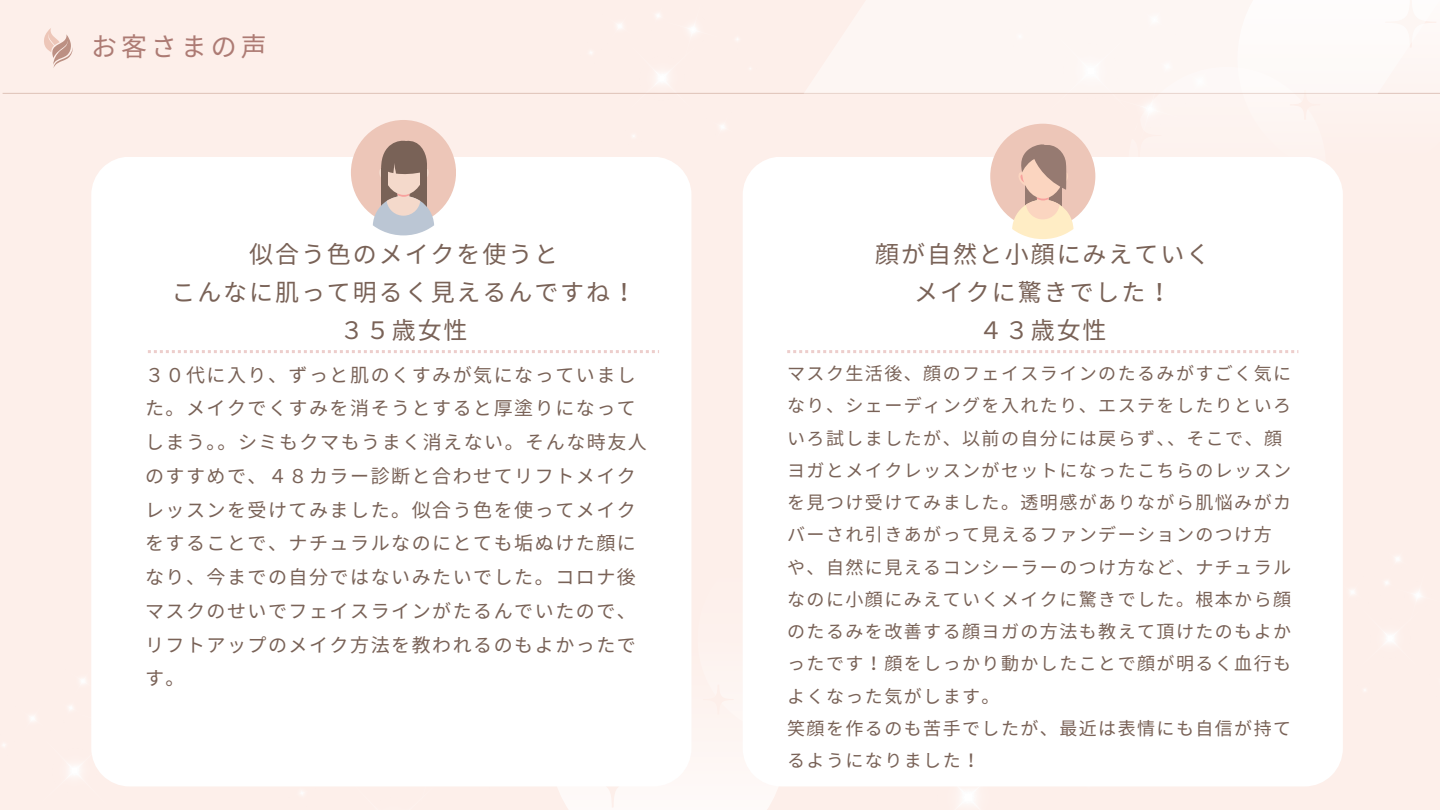
<style>
.page{position:relative;width:1440px;height:810px;background:#fdefea}
.page>*{position:absolute;margin:0;border:0;box-sizing:border-box;transform-origin:0 0}
.t1{font:26px "Noto Sans CJ Ksc";letter-spacing:.15em;color:#ad7b74}
.t2{font:24px/38.2px "Noto Sans JP";letter-spacing:.08em;color:#796257;text-align:center}
.t3{font:19px/33.8px "Noto Sans JP";letter-spacing:.08em;color:#796257}
.t4{font:18px/32.2px "Noto Sans JP";letter-spacing:.08em;color:#796257}
</style>
<div class="page">
<svg style="left:557px;top:786px;width:211px;height:24px"></svg>
<div style="left:587px;top:671px;width:192px;height:137px;background:#fef7f5"></div>
<svg style="left:1243px;top:94px;width:58px;height:8px"></svg>
<img style="left:955px;top:786px;width:135px;height:22px">
<img style="left:1010px;top:101px;width:150px;height:56px">
<img style="left:1350px;top:556px;width:73px;height:135px">
<img style="left:590px;top:13px;width:161px;height:124px">
<img style="left:2px;top:678px;width:84px;height:100px">
<hr style="left:3px;top:93px;width:1437px;height:1px;background:#c29889">
<svg style="left:44px;top:28px;width:29px;height:40px"></svg>
<svg style="left:804px;top:0;width:636px;height:94px;fill:#fdf6f3"></svg>
<div style="left:91px;top:157px;width:600px;height:629px;background:#fff"></div>
<div style="left:743px;top:157px;width:600px;height:629px;background:#fff"></div>
<div style="left:351px;top:120px;width:105px;height:105px;background:#edc6b8;border-radius:50%"></div>
<svg style="left:373px;top:140px;width:61px;height:95px"></svg>
<div style="left:381px;top:168px;width:7px;height:30px;background:#796257"></div>
<div style="left:420px;top:168px;width:7px;height:30px;background:#796257"></div>
<svg style="left:148px;top:350px;width:511px;height:3px"></svg>
<svg style="left:787px;top:350px;width:511px;height:3px"></svg>
<div style="left:990px;top:124px;width:105px;height:105px;background:#edc6b8;border-radius:50%"></div>
<svg style="left:1012px;top:144px;width:61px;height:95px"></svg>
<p class="t1" style="left:91px;top:25px;width:177px">お客さまの声</p>
<h2 class="t2" style="left:171px;top:234px;width:466px">似合う色のメイクを使うと<br>こんなに肌って明るく見えるんですね！<br>３５歳女性</h2>
<p class="t2" style="left:875px;top:234px;width:337px">顔が自然と小顔にみえていくメイクに驚きでした！<br>４３歳女性</p>
<h2 class="t3" style="left:145px;top:357px;width:502px">３０代に入り、ずっと肌のくすみが気になっていました。メイクでくすみを消そうとすると厚塗りになってしまう。。シミもクマもうまく消えない。そんな時友人のすすめで、４８カラー診断と合わせてリフトメイクレッスンを受けてみました。似合う色を使ってメイクをすることで、ナチュラルなのにとても垢ぬけた顔になり、今までの自分ではないみたいでした。コロナ後マスクのせいでフェイスラインがたるんでいたので、リフトアップのメイク方法を教われるのもよかったです。</h2>
<p class="t4" style="left:787px;top:356px;width:505px">マスク生活後、顔のフェイスラインのたるみがすごく気になり、シェーディングを入れたり、エステをしたりといろいろ試しましたが、以前の自分には戻らず、、そこで、顔ヨガとメイクレッスンがセットになったこちらのレッスンを見つけ受けてみました。透明感がありながら肌悩みがカバーされ引きあがって見えるファンデーションのつけ方や、自然に見えるコンシーラーのつけ方など、ナチュラルなのに小顔にみえていくメイクに驚きでした。根本から顔のたるみを改善する顔ヨガの方法も教えて頂けたのもよかったです！顔をしっかり動かしたことで顔が明るく血行もよくなった気がします。</p>
<p class="t4" style="left:787px;top:711px;width:505px">笑顔を作るのも苦手でしたが、最近は表情にも自信が持てるようになりました！</p>
</div>
